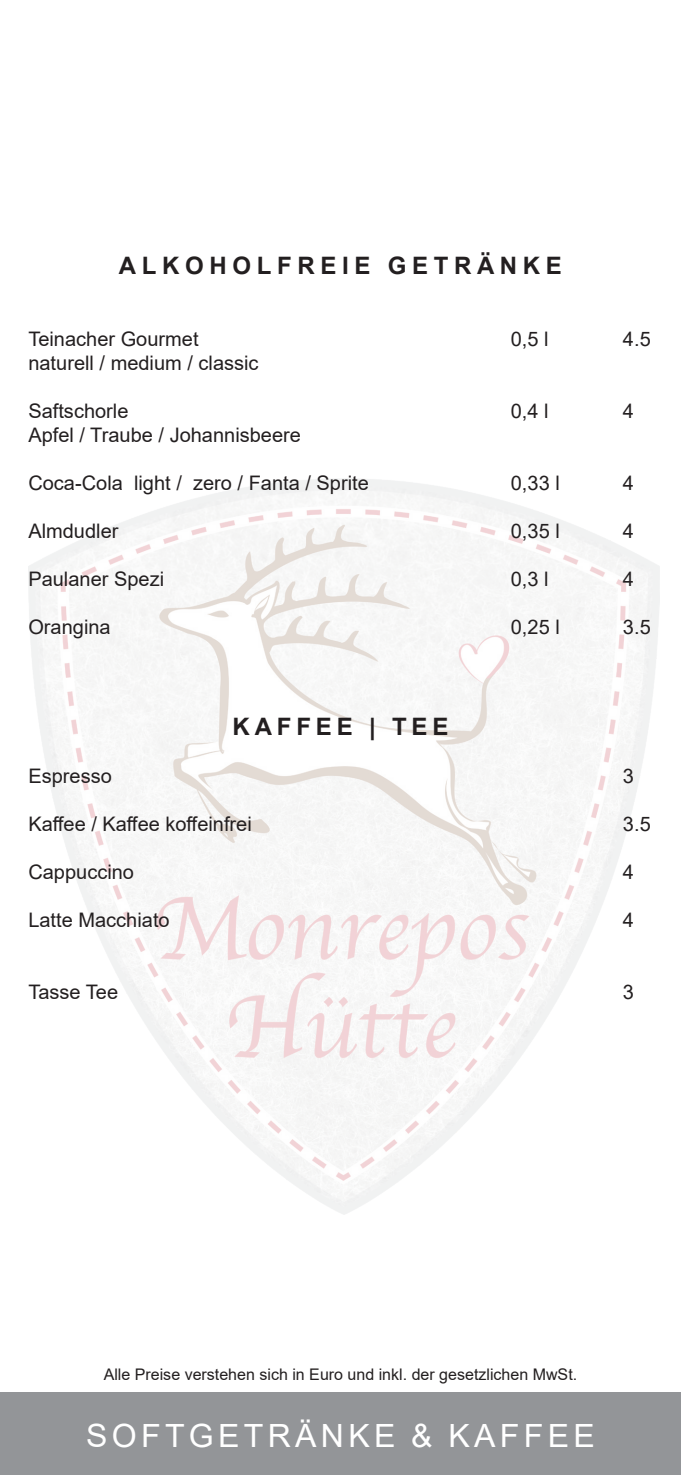
<style>
.page{position:relative;width:681px;height:1475px;background:#fff}
.page>*{position:absolute;margin:0;border:0;box-sizing:border-box;transform-origin:0 0}
.t1{font:32px "Arial";letter-spacing:.135em;color:#fff}
.t2{font:700 24px "Arial";letter-spacing:.235em;color:#231f20}
.t3{font:700 24px "Arial";letter-spacing:.2em;color:#231f20}
.t4{font:20px "Arial";color:#231f20}
.t5{font:16px "Arial";color:#231f20}
</style>
<div class="page">
<img style="left:28px;top:479px;width:631px;height:735px">
<div style="left:0;top:1392px;width:680px;height:82px;background:#939598"></div>
<p class="t2" style="left:119px;top:249px;width:444px">ALKOHOLFREIE GETRÄNKE</p>
<p class="t4" style="left:28px;top:325px;width:172px">Teinacher Gourmet</p>
<p class="t4" style="left:510px;top:325px;width:39px">0,5 l</p>
<p class="t4" style="left:622px;top:325px;width:29px">4.5</p>
<p class="t4" style="left:28px;top:349px;width:232px">naturell / medium / classic</p>
<p class="t4" style="left:28px;top:397px;width:102px">Saftschorle</p>
<p class="t4" style="left:510px;top:397px;width:39px">0,4 l</p>
<p class="t4" style="left:622px;top:397px;width:13px">4</p>
<p class="t4" style="left:28px;top:421px;width:274px">Apfel / Traube / Johannisbeere</p>
<p class="t4" style="left:28px;top:469px;width:342px">Coca-Cola light / zero / Fanta / Sprite</p>
<p class="t4" style="left:510px;top:469px;width:50px">0,33 l</p>
<p class="t4" style="left:622px;top:469px;width:13px">4</p>
<p class="t4" style="left:28px;top:517px;width:92px">Almdudler</p>
<p class="t4" style="left:510px;top:517px;width:50px">0,35 l</p>
<p class="t4" style="left:622px;top:517px;width:13px">4</p>
<p class="t4" style="left:28px;top:565px;width:137px">Paulaner Spezi</p>
<p class="t4" style="left:510px;top:565px;width:39px">0,3 l</p>
<p class="t4" style="left:622px;top:565px;width:13px">4</p>
<p class="t4" style="left:28px;top:613px;width:84px">Orangina</p>
<p class="t4" style="left:510px;top:613px;width:50px">0,25 l</p>
<p class="t4" style="left:622px;top:613px;width:29px">3.5</p>
<p class="t3" style="left:232px;top:709px;width:217px">KAFFEE | TEE</p>
<p class="t4" style="left:28px;top:762px;width:85px">Espresso</p>
<p class="t4" style="left:622px;top:762px;width:13px">3</p>
<p class="t4" style="left:28px;top:810px;width:225px">Kaffee / Kaffee koffeinfrei</p>
<p class="t4" style="left:622px;top:810px;width:29px">3.5</p>
<p class="t4" style="left:28px;top:858px;width:107px">Cappuccino</p>
<p class="t4" style="left:622px;top:858px;width:13px">4</p>
<p class="t4" style="left:28px;top:906px;width:143px">Latte Macchiato</p>
<p class="t4" style="left:622px;top:906px;width:13px">4</p>
<p class="t4" style="left:28px;top:978px;width:91px">Tasse Tee</p>
<p class="t4" style="left:622px;top:978px;width:13px">3</p>
<p class="t5" style="left:104px;top:1363px;width:475px">Alle Preise verstehen sich in Euro und inkl. der gesetzlichen MwSt.</p>
<h1 class="t1" style="left:86px;top:1413px;width:510px">SOFTGETRÄNKE &amp; KAFFEE</h1>
</div>
